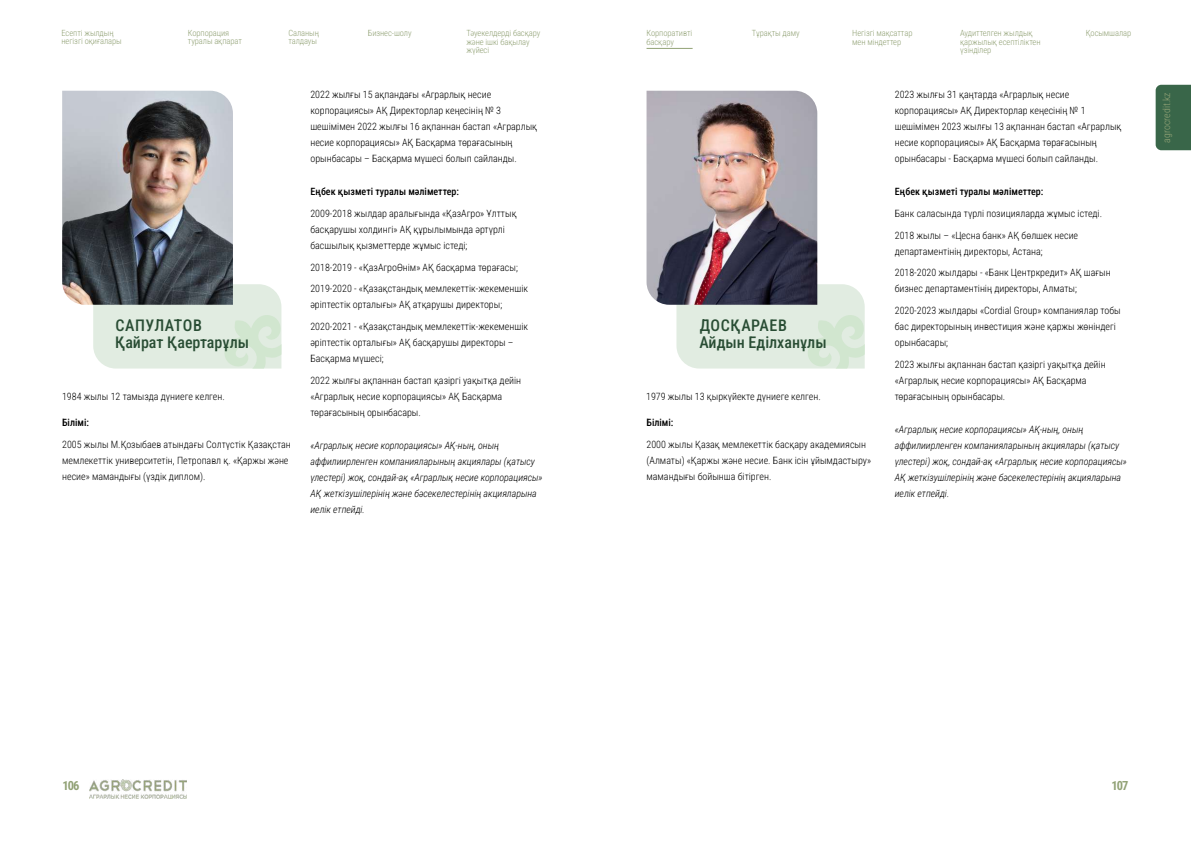
<style>
.page{position:relative;width:1191px;height:842px;background:#fff}
.page>*{position:absolute;margin:0;border:0;box-sizing:border-box;transform-origin:0 0}
.t1{font:500 16px/17px "Roboto Condensed";color:#294d34}
.t2{font:700 12.5px "Roboto Condensed";letter-spacing:-.09em;color:#92a276}
.t3{font:300 10px/16px "Roboto Condensed";color:#000}
.t4{font:italic 300 10px/16px "Roboto Condensed";color:#000}
.t5{font:500 10px "Roboto Condensed";color:#000}
.t6{font:300 10px "Roboto Condensed";color:#92a276}
.t7{font:300 8.5px/8.5px "Roboto Condensed";letter-spacing:-.01em;color:#92a276}
</style>
<div class="page">
<img style="left:90px;top:780px;width:96px;height:18px">
<div style="left:1155px;top:85px;width:36px;height:65px;background:#396649"></div>
<hr style="left:646px;top:48px;width:46px;height:1px;background:#92a276">
<svg style="left:93px;top:284px;width:189px;height:85px;background:#dfebdf"></svg>
<svg style="left:676px;top:284px;width:189px;height:85px;background:#dfebdf"></svg>
<img style="left:62px;top:91px;width:171px;height:214px">
<img style="left:646px;top:91px;width:171px;height:214px">
<p class="t7" style="left:62px;top:28px;width:54px">Есепті жылдың</p>
<p class="t7" style="left:1085px;top:29px;width:47px">Қосымшалар</p>
<p class="t7" style="left:62px;top:37px;width:62px">негізгі оқиғалары</p>
<p class="t7" style="left:288px;top:28px;width:32px">Саланың талдауы</p>
<p class="t7" style="left:368px;top:28px;width:45px">Бизнес-шолу</p>
<p class="t7" style="left:466px;top:29px;width:75px">Тәуекелдерді басқару және ішкі бақылау жүйесі</p>
<p class="t7" style="left:188px;top:28px;width:56px">Корпорация туралы ақпарат</p>
<p class="t7" style="left:646px;top:29px;width:47px">Корпоративті басқару</p>
<p class="t7" style="left:960px;top:29px;width:82px">Аудиттелген жылдық қаржылық есептіліктен үзінділер</p>
<p class="t7" style="left:751px;top:29px;width:49px">Тұрақты даму</p>
<p class="t7" style="left:852px;top:29px;width:62px">Негізгі мақсаттар мен міндеттер</p>
<h1 class="t1" style="left:115px;top:316px;width:135px">САПУЛАТОВ<br>Қайрат Қаертарұлы</h1>
<p class="t3" style="left:62px;top:388px;width:164px">1984 жылы 12 тамызда дүниеге келген.</p>
<p class="t5" style="left:62px;top:416px;width:28px">Білімі:</p>
<p class="t3" style="left:62px;top:436px;width:230px">2005 жылы М.Қозыбаев атындағы Солтүстік Қазақстан мемлекеттік университетін, Петропавл қ. «Қаржы және несие» мамандығы (үздік диплом).</p>
<p class="t3" style="left:310px;top:86px;width:228px">2022 жылғы 15 ақпандағы «Аграрлық несие корпорациясы» АҚ Директорлар кеңесінің № 3 шешімімен 2022 жылғы 16 ақпаннан бастап «Аграрлық несие корпорациясы» АҚ Басқарма төрағасының орынбасары – Басқарма мүшесі болып сайланды.</p>
<p class="t5" style="left:310px;top:185px;width:150px">Еңбек қызметі туралы мәліметтер:</p>
<p class="t3" style="left:310px;top:205px;width:208px">2009-2018 жылдар аралығында «ҚазАгро» Ұлттық басқарушы холдингі» АҚ құрылымында әртүрлі басшылық қызметтерде жұмыс істеді;</p>
<p class="t3" style="left:310px;top:256px;width:219px;line-height:21.7px">2018-2019 - «ҚазАгроӨнім» АҚ басқарма төрағасы;<br>2019-2020 - «Қазақстандық мемлекеттік-жекеменшік</p>
<p class="t3" style="left:310px;top:293px;width:219px;line-height:21.7px">әріптестік орталығы» АҚ атқарушы директоры;<br>2020-2021 - «Қазақстандық мемлекеттік-жекеменшік</p>
<p class="t3" style="left:310px;top:334px;width:205px">әріптестік орталығы» АҚ басқарушы директоры –<br>Басқарма мүшесі;</p>
<p class="t3" style="left:310px;top:372px;width:212px">2022 жылғы ақпаннан бастап қазіргі уақытқа дейін «Аграрлық несие корпорациясы» АҚ Басқарма төрағасының орынбасары.</p>
<p class="t4" style="left:310px;top:437px;width:233px">«Аграрлық несие корпорациясы» АҚ-ның, оның аффилиирленген компанияларының акциялары (қатысу үлестері) жоқ, сондай-ақ «Аграрлық несие корпорациясы» АҚ жеткізушілерінің және бәсекелестерінің акцияларына иелік етпейді.</p>
<h1 class="t1" style="left:699px;top:316px;width:129px">ДОСҚАРАЕВ<br>Айдын Еділханұлы</h1>
<p class="t3" style="left:646px;top:388px;width:176px">1979 жылы 13 қыркүйекте дүниеге келген.</p>
<p class="t5" style="left:646px;top:416px;width:28px">Білімі:</p>
<p class="t3" style="left:646px;top:436px;width:226px">2000 жылы Қазақ мемлекеттік басқару академиясын (Алматы) «Қаржы және несие. Банк ісін ұйымдастыру» мамандығы бойынша бітірген.</p>
<p class="t3" style="left:894px;top:86px;width:228px">2023 жылғы 31 қаңтарда «Аграрлық несие корпорациясы» АҚ Директорлар кеңесінің № 1 шешімімен 2023 жылғы 13 ақпаннан бастап «Аграрлық несие корпорациясы» АҚ Басқарма төрағасының орынбасары - Басқарма мүшесі болып сайланды.</p>
<p class="t5" style="left:894px;top:185px;width:150px">Еңбек қызметі туралы мәліметтер:</p>
<p class="t3" style="left:894px;top:202px;width:209px;line-height:21.7px">Банк саласында түрлі позицияларда жұмыс істеді.<br>2018 жылы – «Цесна банк» АҚ бөлшек несие</p>
<p class="t3" style="left:894px;top:240px;width:217px;line-height:21.7px">департаментінің директоры, Астана;<br>2018-2020 жылдары - «Банк Центркредит» АҚ шағын</p>
<p class="t3" style="left:894px;top:277px;width:227px;line-height:21.7px">бизнес департаментінің директоры, Алматы;<br>2020-2023 жылдары «Cordial Group» компаниялар тобы</p>
<p class="t3" style="left:894px;top:318px;width:223px">бас директорының инвестиция және қаржы жөніндегі орынбасары;</p>
<p class="t3" style="left:894px;top:356px;width:212px">2023 жылғы ақпаннан бастап қазіргі уақытқа дейін «Аграрлық несие корпорациясы» АҚ Басқарма төрағасының орынбасары.</p>
<p class="t4" style="left:894px;top:421px;width:233px">«Аграрлық несие корпорациясы» АҚ-ның, оның аффилиирленген компанияларының акциялары (қатысу үлестері) жоқ, сондай-ақ «Аграрлық несие корпорациясы» АҚ жеткізушілерінің және бәсекелестерінің акцияларына иелік етпейді.</p>
<p class="t6" style="left:1159px;top:143px;width:52px;rotate:-90deg">agrocredit.kz</p>
<p class="t2" style="left:63px;top:777px;width:18px">106</p>
<p class="t2" style="left:1111px;top:777px;width:18px">107</p>
</div>
